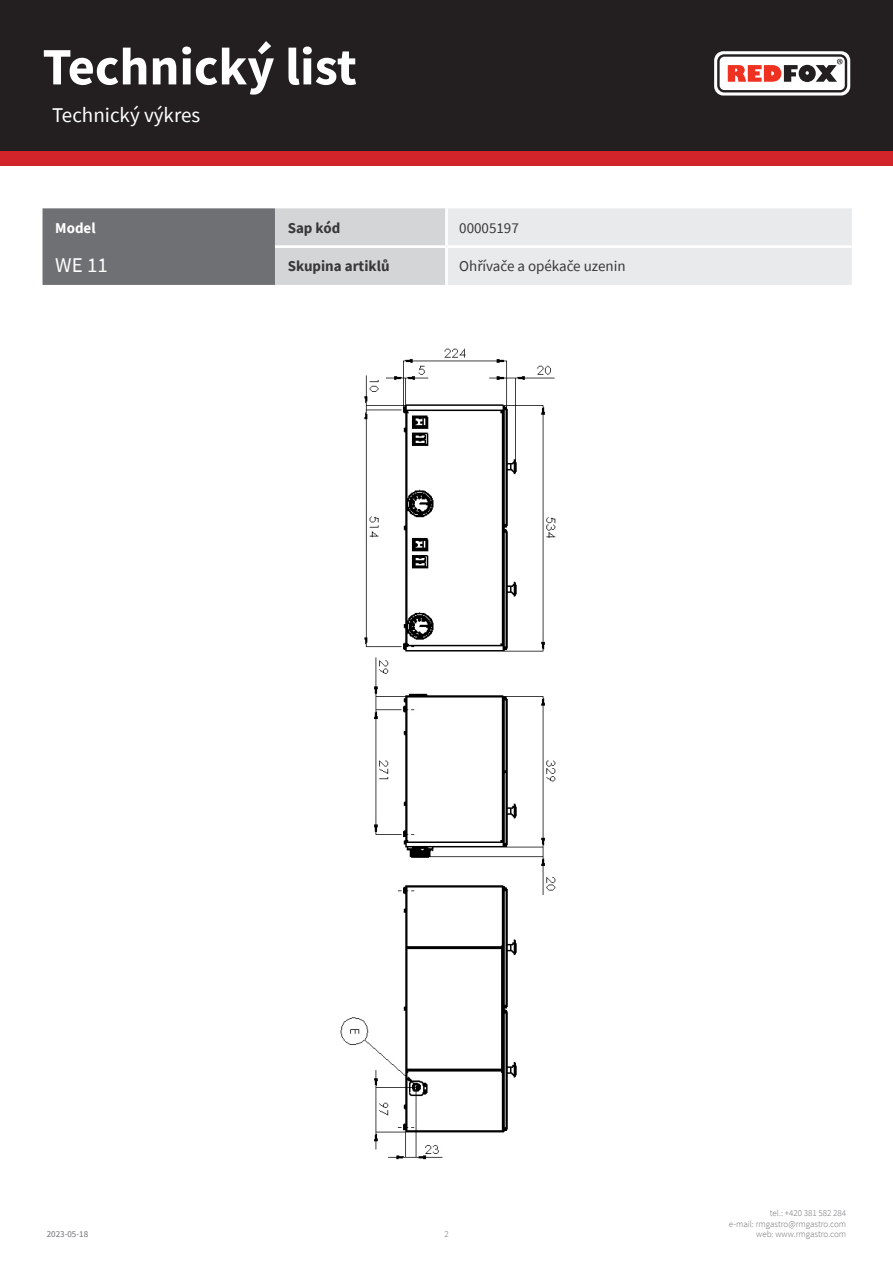
<style>
.page{position:relative;width:893px;height:1263px;background:#fff}
.page>*{position:absolute;margin:0;border:0;box-sizing:border-box;transform-origin:0 0}
.t1{font:700 52.5px "Source Sans Pro";color:#fff}
.kapitola{font:21px "Source Sans Pro";color:#fff}
.tabulka_-_headline{font:21px "Source Sans Pro";color:#fff}
.tabulka_-_text{font:15px "Source Sans Pro";color:#383839}
.tabulka_-_text-2{font:700 15px "Source Sans Pro";color:#383839}
.tabulka_-_text-3{font:700 15px "Source Sans Pro";color:#fff}
.t2{font:300 9px/10.8px "Source Sans Pro";color:#6f7073;text-align:right}
.t3{font:9px "Source Sans Pro";color:#6f7073}
</style>
<div class="page">
<div style="left:0;top:0;width:893px;height:166px;background:#d1232a"></div>
<div style="left:0;top:0;width:893px;height:151px;background:#231f20"></div>
<svg style="left:714px;top:51px;width:136px;height:45px"></svg>
<img style="left:340px;top:348px;width:216px;height:812px">
<svg style="left:43px;top:208px;width:809px;height:77px;background:#c0c1c3"></svg>
<hr style="left:445px;top:208px;width:3px;height:37px;background:#fff">
<hr style="left:275px;top:245px;width:171px;height:3px;background:#fff">
<hr style="left:446px;top:245px;width:406px;height:3px;background:#fff">
<hr style="left:445px;top:248px;width:3px;height:37px;background:#fff">
<h1 class="t1" style="left:43px;top:31px;width:316px">Technický list</h1>
<p class="kapitola" style="left:52px;top:101px;width:150px">Technický výkres</p>
<p class="tabulka_-_text-3" style="left:55px;top:218px;width:42px">Model</p>
<p class="tabulka_-_text-2" style="left:288px;top:218px;width:54px">Sap kód</p>
<p class="tabulka_-_text" style="left:459px;top:219px;width:61px">00005197</p>
<p class="tabulka_-_headline" style="left:55px;top:251px;width:54px">WE 11</p>
<p class="tabulka_-_text-2" style="left:288px;top:256px;width:103px">Skupina artiklů</p>
<p class="tabulka_-_text" style="left:459px;top:257px;width:168px">Ohřívače a opékače uzenin</p>
<p class="t3" style="left:47px;top:1229px;width:43px">2023-05-18</p>
<p class="t2" style="left:444px;top:1229px;width:6px">2</p>
<p class="t2" style="left:729px;top:1207px;width:119px">tel.: +420 381 582 284<br>e-mail: rmgastro@rmgastro.com web: www.rmgastro.com</p>
</div>
